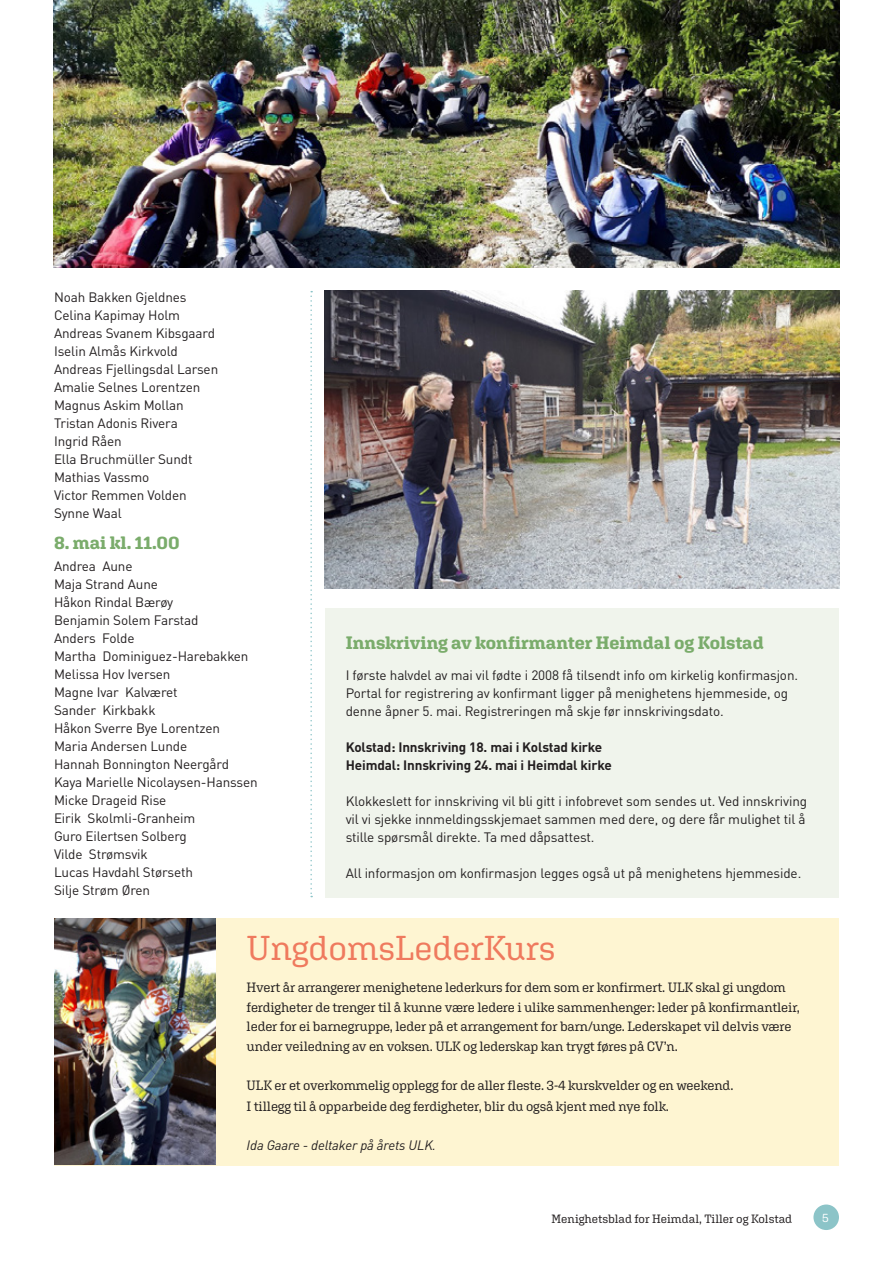
<style>
.page{position:relative;width:893px;height:1263px;background:#fff}
.page>*{position:absolute;margin:0;border:0;box-sizing:border-box;transform-origin:0 0}
.Mellomtittel{font:34.5px "Aglet Slab";letter-spacing:-.005em;color:#ef7a5e}
.Undertittel2{font:700 18px "Aglet Slab";color:#7aac6b}
.Brødtekst{font:13.5px/18px "DIN Pro";letter-spacing:-.01em;color:#231f20}
.Brødtekst-2{font:13.5px/19.5px "Aglet Slab";letter-spacing:-.01em;color:#231f20}
.Brødtekst-3{font:700 13.5px "DIN Pro";letter-spacing:-.01em;color:#231f20}
.Brødtekst-4{font:italic 13.5px "DIN Pro";letter-spacing:-.01em;color:#231f20}
.t1{font:12px "Aglet Slab";letter-spacing:-.005em;color:#231f20}
.t2{font:12px "Aglet Slab";color:#fff}
</style>
<div class="page">
<div style="left:813px;top:1204px;width:26px;height:26px;background:#8cc4c8;border-radius:50%"></div>
<svg style="left:310px;top:291px;width:2px;height:606px"></svg>
<img style="left:325px;top:291px;width:514px;height:298px">
<img style="left:54px;top:0;width:785px;height:267px">
<div style="left:325px;top:608px;width:514px;height:289px;background:#f0f4ec"></div>
<div style="left:54px;top:918px;width:785px;height:248px;background:#fef5d2"></div>
<img style="left:54px;top:918px;width:162px;height:247px">
<p class="Brødtekst" style="left:54px;top:286px;width:134px">Noah Bakken Gjeldnes</p>
<p class="Brødtekst" style="left:54px;top:304px;width:128px">Celina Kapimay Holm</p>
<p class="Brødtekst" style="left:54px;top:322px;width:163px">Andreas Svanem Kibsgaard</p>
<p class="Brødtekst" style="left:54px;top:340px;width:125px">Iselin Almås Kirkvold</p>
<p class="Brødtekst" style="left:54px;top:358px;width:166px">Andreas Fjellingsdal Larsen</p>
<p class="Brødtekst" style="left:54px;top:376px;width:148px">Amalie Selnes Lorentzen</p>
<p class="Brødtekst" style="left:54px;top:394px;width:131px">Magnus Askim Mollan</p>
<p class="Brødtekst" style="left:54px;top:412px;width:125px">Tristan Adonis Rivera</p>
<p class="Brødtekst" style="left:54px;top:430px;width:69px">Ingrid Råen</p>
<p class="Brødtekst" style="left:54px;top:448px;width:140px">Ella Bruchmüller Sundt</p>
<p class="Brødtekst" style="left:54px;top:466px;width:97px">Mathias Vassmo</p>
<p class="Brødtekst" style="left:54px;top:484px;width:134px">Victor Remmen Volden</p>
<p class="Brødtekst" style="left:54px;top:502px;width:69px">Synne Waal</p>
<p class="Undertittel2" style="left:54px;top:532px;width:127px">8. mai kl. 11.00</p>
<p class="Brødtekst" style="left:54px;top:556px;width:80px">Andrea Aune</p>
<p class="Brødtekst" style="left:54px;top:574px;width:105px">Maja Strand Aune</p>
<p class="Brødtekst" style="left:54px;top:592px;width:121px">Håkon Rindal Bærøy</p>
<p class="Brødtekst" style="left:54px;top:610px;width:146px">Benjamin Solem Farstad</p>
<p class="Brødtekst" style="left:54px;top:628px;width:82px">Anders Folde</p>
<p class="Brødtekst" style="left:54px;top:646px;width:196px">Martha Dominiguez-Harebakken</p>
<p class="Brødtekst" style="left:54px;top:664px;width:118px">Melissa Hov Iversen</p>
<p class="Brødtekst" style="left:54px;top:682px;width:125px">Magne Ivar Kalværet</p>
<p class="Brødtekst" style="left:54px;top:700px;width:103px">Sander Kirkbakk</p>
<p class="Brødtekst" style="left:54px;top:718px;width:168px">Håkon Sverre Bye Lorentzen</p>
<p class="Brødtekst" style="left:54px;top:736px;width:135px">Maria Andersen Lunde</p>
<p class="Brødtekst" style="left:54px;top:754px;width:177px">Hannah Bonnington Neergård</p>
<p class="Brødtekst" style="left:54px;top:772px;width:205px">Kaya Marielle Nicolaysen-Hanssen</p>
<p class="Brødtekst" style="left:54px;top:790px;width:114px">Micke Drageid Rise</p>
<p class="Brødtekst" style="left:54px;top:808px;width:143px">Eirik Skolmli-Granheim</p>
<p class="Brødtekst" style="left:54px;top:826px;width:134px">Guro Eilertsen Solberg</p>
<p class="Brødtekst" style="left:54px;top:844px;width:95px">Vilde Strømsvik</p>
<p class="Brødtekst" style="left:54px;top:862px;width:140px">Lucas Havdahl Størseth</p>
<p class="Brødtekst" style="left:54px;top:880px;width:98px">Silje Strøm Øren</p>
<p class="Undertittel2" style="left:346px;top:632px;width:420px">Innskriving av konfirmanter Heimdal og Kolstad</p>
<p class="Brødtekst" style="left:346px;top:664px;width:454px">I første halvdel av mai vil fødte i 2008 få tilsendt info om kirkelig konfirmasjon.<br>Portal for registrering av konfirmant ligger på menighetens hjemmeside, og denne åpner 5. mai. Registreringen må skje før innskrivingsdato.</p>
<p class="Brødtekst-3" style="left:346px;top:735px;width:258px">Kolstad: Innskriving 18. mai i Kolstad kirke</p>
<p class="Brødtekst-3" style="left:346px;top:753px;width:267px">Heimdal: Innskriving 24. mai i Heimdal kirke</p>
<p class="Brødtekst" style="left:346px;top:790px;width:463px;text-align:justify">Klokkeslett for innskriving vil bli gitt i infobrevet som sendes ut. Ved innskriving vil vi sjekke innmeldingsskjemaet sammen med dere, og dere får mulighet til å stille spørsmål direkte. Ta med dåpsattest.</p>
<p class="Brødtekst" style="left:346px;top:862px;width:457px">All informasjon om konfirmasjon legges også ut på menighetens hjemmeside.</p>
<p class="Mellomtittel" style="left:247px;top:927px;width:310px">UngdomsLederKurs</p>
<p class="Brødtekst-2" style="left:247px;top:977px;width:555px">Hvert år arrangerer menighetene lederkurs for dem som er konfirmert. ULK skal gi ungdom ferdigheter de trenger til å kunne være ledere i ulike sammenhenger: leder på konfirmantleir, leder for ei barnegruppe, leder på et arrangement for barn/unge. Lederskapet vil delvis være under veiledning av en voksen. ULK og lederskap kan trygt føres på CV’n.</p>
<p class="Brødtekst-2" style="left:247px;top:1075px;width:488px">ULK er et overkommelig opplegg for de aller fleste. 3-4 kurskvelder og en weekend.</p>
<p class="Brødtekst-2" style="left:247px;top:1096px;width:424px">I tillegg til å opparbeide deg ferdigheter, blir du også kjent med nye folk.</p>
<p class="Brødtekst-4" style="left:247px;top:1134px;width:191px">Ida Gaare - deltaker på årets ULK.</p>
<p class="t1" style="left:552px;top:1212px;width:242px">Menighetsblad for Heimdal, Tiller og Kolstad</p>
<p class="t2" style="left:822px;top:1211px;width:8px">5</p>
</div>
